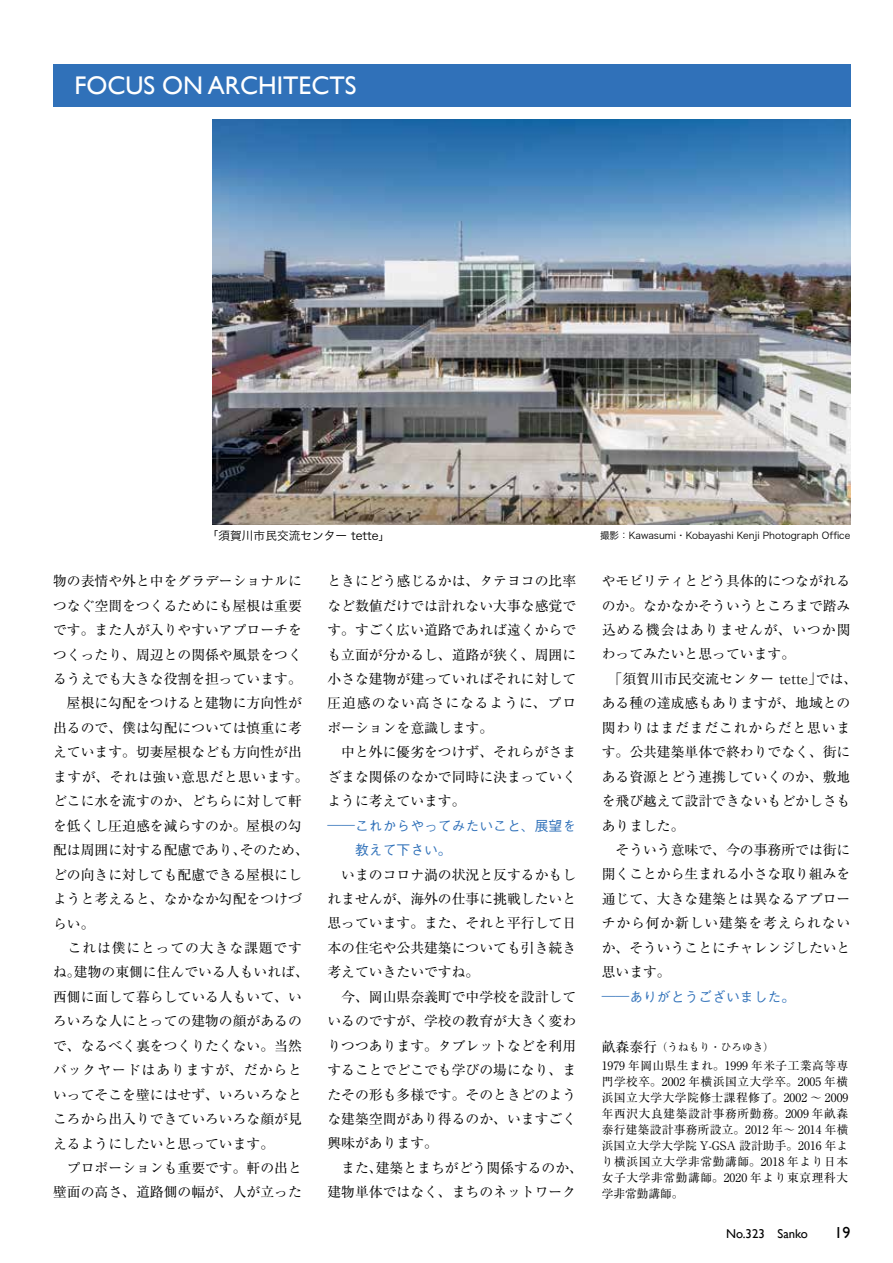
<style>
.page{position:relative;width:893px;height:1263px;background:#fff}
.page>*{position:absolute;margin:0;border:0;box-sizing:border-box;transform-origin:0 0}
.t1{font:25.5px "Gill Sans";color:#fff}
.t2{font:15.9px "Gill Sans";color:#000}
.t3{font:13.8px/24.5px "Ryumin Pro";color:#000}
.t4{font:500 13.8px/24.5px "Gothic BBB Pro";color:#3071b9}
.t5{font:12.75px "Gill Sans";color:#000}
.t6{font:11.7px/15.9px "Ryumin Pr 6";letter-spacing:.055em;color:#000;text-align:justify}
.t7{font:11.7px "Hira Kaku Std N W3";color:#000}
.t8{font:10.65px "Ryumin Pr 6";color:#000}
.t9{font:9.6px "Hira Kaku Std N W3";color:#000}
.s1{font-size:13.8px}
</style>
<div class="page">
<img style="left:213px;top:119px;width:637px;height:405px">
<div style="left:53px;top:64px;width:797px;height:42px;background:#3071b9"></div>
<h1 class="t1" style="left:74px;top:70px;width:284px">FOCUS ON ARCHITECTS</h1>
<p class="t7" style="left:207px;top:526px;width:185px">「須賀川市民交流センター tette」</p>
<p class="t9" style="left:600px;top:528px;width:252px">撮影：Kawasumi・Kobayashi Kenji Photograph Office</p>
<p class="t3" style="left:53px;top:568px;width:257px">物の表情や外と中をグラデーショナルにつなぐ空間をつくるためにも屋根は重要です。また人が入りやすいアプローチをつくったり、周辺との関係や風景をつくるうえでも大きな役割を担っています。　屋根に勾配をつけると建物に方向性が出るので、僕は勾配については慎重に考えています。切妻屋根なども方向性が出ますが、それは強い意思だと思います。どこに水を流すのか、どちらに対して軒を低くし圧迫感を減らすのか。屋根の勾配は周囲に対する配慮であり、そのため、どの向きに対しても配慮できる屋根にしようと考えると、なかなか勾配をつけづらい。<br>　これは僕にとっての大きな課題ですね。建物の東側に住んでいる人もいれば、西側に面して暮らしている人もいて、いろいろな人にとっての建物の顔があるので、なるべく裏をつくりたくない。当然バックヤードはありますが、だからといってそこを壁にはせず、いろいろなところから出入りできていろいろな顔が見えるようにしたいと思っています。<br>　プロポーションも重要です。軒の出と壁面の高さ、道路側の幅が、人が立った</p>
<p class="t3" style="left:327px;top:568px;width:250px">ときにどう感じるかは、タテヨコの比率など数値だけでは計れない大事な感覚です。すごく広い道路であれば遠くからでも立面が分かるし、道路が狭く、周囲に小さな建物が建っていればそれに対して圧迫感のない高さになるように、プロポーションを意識します。<br>　中と外に優劣をつけず、それらがさまざまな関係のなかで同時に決まっていくように考えています。</p>
<p class="t4" style="left:355px;top:811px;width:223px;text-indent:-28px">——これからやってみたいこと、展望を教えて下さい。</p>
<p class="t3" style="left:327px;top:861px;width:257px">　いまのコロナ渦の状況と反するかもしれませんが、海外の仕事に挑戦したいと思っています。また、それと平行して日本の住宅や公共建築についても引き続き考えていきたいですね。<br>　今、岡山県奈義町で中学校を設計しているのですが、学校の教育が大きく変わりつつあります。タブレットなどを利用することでどこでも学びの場になり、またその形も多様です。そのときどのような建築空間があり得るのか、いますごく興味があります。<br>　また、建築とまちがどう関係するのか、建物単体ではなく、まちのネットワーク</p>
<p class="t3" style="left:602px;top:568px;width:257px">やモビリティとどう具体的につながれるのか。なかなかそういうところまで踏み込める機会はありませんが、いつか関わってみたいと思っています。<br>　「須賀川市民交流センター tette」では、ある種の達成感もありますが、地域との関わりはまだまだこれからだと思います。公共建築単体で終わりでなく、街にある資源とどう連携していくのか、敷地を飛び越えて設計できないもどかしさもありました。<br>　そういう意味で、今の事務所では街に開くことから生まれる小さな取り組みを通じて、大きな建築とは異なるアプローチから何か新しい建築を考えられないか、そういうことにチャレンジしたいと思います。</p>
<p class="t4" style="left:602px;top:982px;width:195px">——ありがとうございました。</p>
<p class="t8" style="left:602px;top:1038px;width:174px"><span class="s1">畝森泰行</span>（うねもり・ひろゆき）</p>
<p class="t6" style="left:602px;top:1057px;width:248px">1979 年岡山県生まれ。1999 年米子工業高等専門学校卒。2002 年横浜国立大学卒。2005 年横浜国立大学大学院修士課程修了。2002 〜 2009年西沢大良建築設計事務所勤務。2009 年畝森泰行建築設計事務所設立。2012 年〜 2014 年横浜国立大学大学院 Y-GSA 設計助手。2016 年より横浜国立大学非常勤講師。2018 年より日本女子大学非常勤講師。2020 年より東京理科大学非常勤講師。</p>
<p class="t5" style="left:726px;top:1226px;width:83px">No.323 Sanko</p>
<p class="t2" style="left:834px;top:1223px;width:17px">19</p>
</div>
